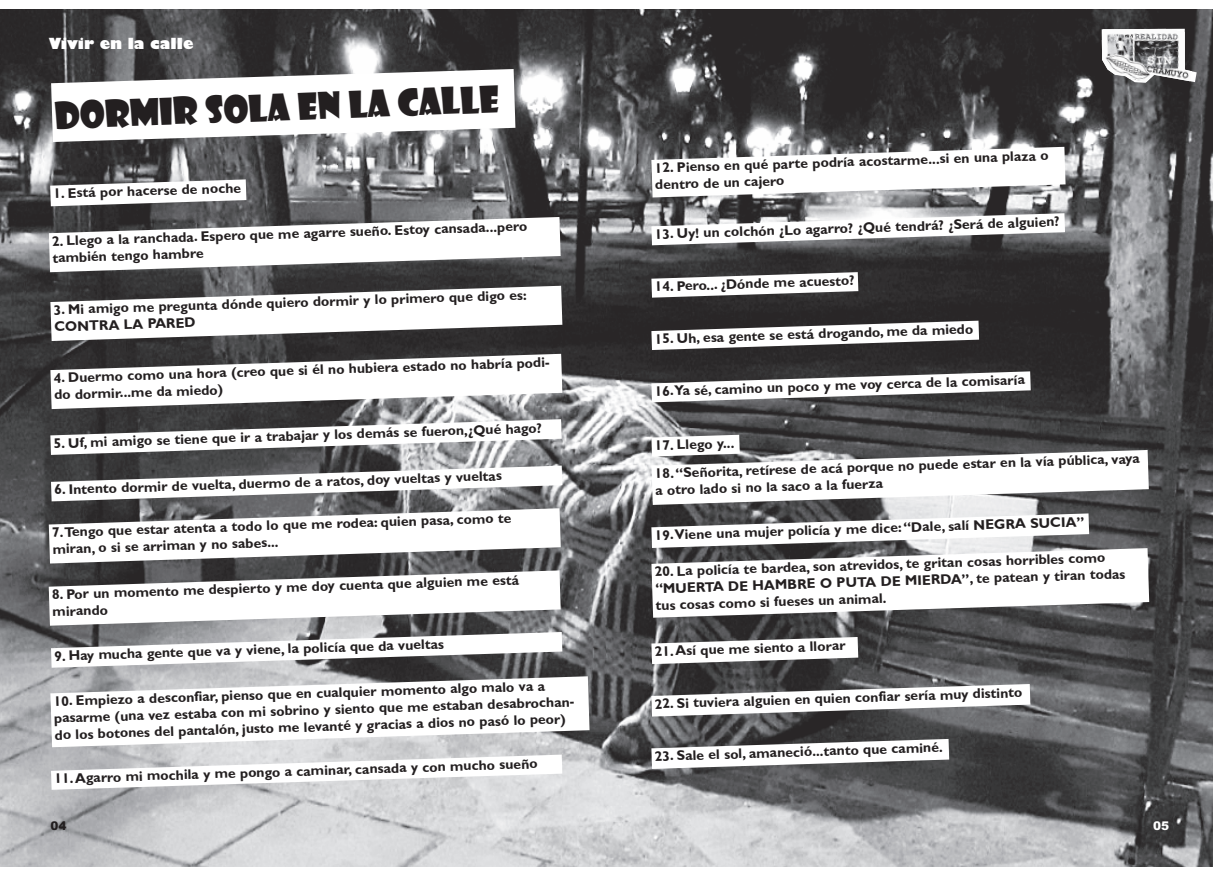
<style>
.page{position:relative;width:1219px;height:871px;background:#fff}
.page>*{position:absolute;margin:0;border:0;box-sizing:border-box;transform-origin:0 0}
.t1{font:36px "Showcard Gothic";color:#231f20}
.t2{font:800 15px "Gill Sans";color:#fff}
.t3{font:700 14px/16.2px "Gill Sans";color:#231f20}
.t4{font:900 12px "Arial";color:#231f20}
.t5{font:900 12px "Arial";color:#fff}
</style>
<div class="page">
<img style="left:0;top:10px;width:1212px;height:856px">
<img style="left:1102px;top:29px;width:95px;height:54px">
<svg style="left:51px;top:69px;width:464px;height:73px"></svg>
<svg style="left:50px;top:179px;width:196px;height:27px"></svg>
<svg style="left:49px;top:217px;width:512px;height:55px"></svg>
<svg style="left:50px;top:286px;width:512px;height:55px"></svg>
<svg style="left:50px;top:354px;width:512px;height:55px"></svg>
<svg style="left:50px;top:419px;width:512px;height:36px"></svg>
<svg style="left:51px;top:465px;width:511px;height:36px"></svg>
<svg style="left:49px;top:508px;width:512px;height:55px"></svg>
<svg style="left:49px;top:570px;width:512px;height:55px"></svg>
<svg style="left:51px;top:631px;width:511px;height:36px"></svg>
<svg style="left:50px;top:676px;width:540px;height:71px"></svg>
<svg style="left:51px;top:754px;width:511px;height:35px"></svg>
<svg style="left:651px;top:147px;width:414px;height:50px"></svg>
<svg style="left:651px;top:213px;width:414px;height:32px"></svg>
<svg style="left:651px;top:272px;width:207px;height:25px"></svg>
<svg style="left:651px;top:320px;width:328px;height:30px"></svg>
<svg style="left:651px;top:371px;width:380px;height:31px"></svg>
<svg style="left:651px;top:434px;width:498px;height:71px"></svg>
<svg style="left:651px;top:513px;width:498px;height:104px"></svg>
<svg style="left:651px;top:636px;width:207px;height:28px"></svg>
<svg style="left:651px;top:683px;width:379px;height:33px"></svg>
<svg style="left:651px;top:738px;width:298px;height:30px"></svg>
<p class="t2" style="left:49px;top:35px;width:146px">Vivir en la calle</p>
<h1 class="t1" style="left:54px;top:95px;width:446px;rotate:-2deg">dormir sola en la calle</h1>
<p class="t3" style="left:53px;top:185px;width:189px;rotate:-2deg">1. Está por hacerse de noche</p>
<p class="t3" style="left:52px;top:233px;width:477px;rotate:-2deg">2. Llego a la ranchada. Espero que me agarre sueño. Estoy cansada...pero también tengo hambre</p>
<p class="t3" style="left:53px;top:302px;width:475px;rotate:-2deg">3. Mi amigo me pregunta dónde quiero dormir y lo primero que digo es:<br>CONTRA LA PARED</p>
<p class="t3" style="left:53px;top:370px;width:497px;rotate:-2deg">4. Duermo como una hora (creo que si él no hubiera estado no habría podi&shy;do dormir...me da miedo)</p>
<p class="t3" style="left:53px;top:435px;width:490px;rotate:-2deg">5. Uf, mi amigo se tiene que ir a trabajar y los demás se fueron,¿Qué hago?</p>
<p class="t3" style="left:54px;top:482px;width:449px;rotate:-2deg">6. Intento dormir de vuelta, duermo de a ratos, doy vueltas y vueltas</p>
<p class="t3" style="left:52px;top:524px;width:461px;line-height:16.5px;rotate:-2deg">7.Tengo que estar atenta a todo lo que me rodea: quien pasa, como te miran, o si se arriman y no sabes...</p>
<p class="t3" style="left:52px;top:587px;width:469px;rotate:-2deg">8. Por un momento me despierto y me doy cuenta que alguien me está mirando</p>
<p class="t3" style="left:54px;top:648px;width:391px;rotate:-2deg">9. Hay mucha gente que va y viene, la policía que da vueltas</p>
<p class="t3" style="left:53px;top:693px;width:521px;line-height:16.8px;rotate:-2deg">10. Empiezo a desconfiar, pienso que en cualquier momento algo malo va a pasarme (una vez estaba con mi sobrino y siento que me estaban desabrochan&shy;do los botones del pantalón, justo me levanté y gracias a dios no pasó lo peor)</p>
<p class="t3" style="left:54px;top:771px;width:485px;rotate:-2deg">11.Agarro mi mochila y me pongo a caminar, cansada y con mucho sueño</p>
<p class="t3" style="left:654px;top:160px;width:396px;rotate:-2deg">12. Pienso en qué parte podría acostarme...si en una plaza o dentro de un cajero</p>
<p class="t3" style="left:654px;top:226px;width:407px;rotate:-2deg">13. Uy! un colchón ¿Lo agarro? ¿Qué tendrá? ¿Será de alguien?</p>
<p class="t3" style="left:654px;top:278px;width:202px;rotate:-2deg">14. Pero... ¿Dónde me acuesto?</p>
<p class="t3" style="left:654px;top:331px;width:320px;rotate:-2deg">15. Uh, esa gente se está drogando, me da miedo</p>
<p class="t3" style="left:654px;top:383px;width:372px;rotate:-2deg">16.Ya sé, camino un poco y me voy cerca de la comisaría</p>
<p class="t3" style="left:653px;top:431px;width:487px;line-height:28.8px;rotate:-2deg">17. Llego y...<br>18.“Señorita, retírese de acá porque no puede estar en la vía pública, vaya</p>
<p class="t3" style="left:655px;top:482px;width:229px;rotate:-2deg">a otro lado si no la saco a la fuerza</p>
<p class="t3" style="left:654px;top:527px;width:431px;rotate:-2deg">19.Viene una mujer policía y me dice:“Dale, salí NEGRA SUCIA”</p>
<p class="t3" style="left:654px;top:564px;width:472px;line-height:16.6px;rotate:-2deg">20. La policía te bardea, son atrevidos, te gritan cosas horribles como “MUERTA DE HAMBRE O PUTA DE MIERDA”, te patean y tiran todas tus cosas como si fueses un animal.</p>
<p class="t3" style="left:654px;top:643px;width:192px;rotate:-2deg">21.Así que me siento a llorar</p>
<p class="t3" style="left:654px;top:696px;width:369px;rotate:-2deg">22. Si tuviera alguien en quien confiar sería muy distinto</p>
<p class="t3" style="left:654px;top:748px;width:290px;rotate:-2deg">23. Sale el sol, amaneció...tanto que caminé.</p>
<p class="t4" style="left:50px;top:818px;width:18px">04</p>
<p class="t5" style="left:1153px;top:818px;width:18px">05</p>
</div>
